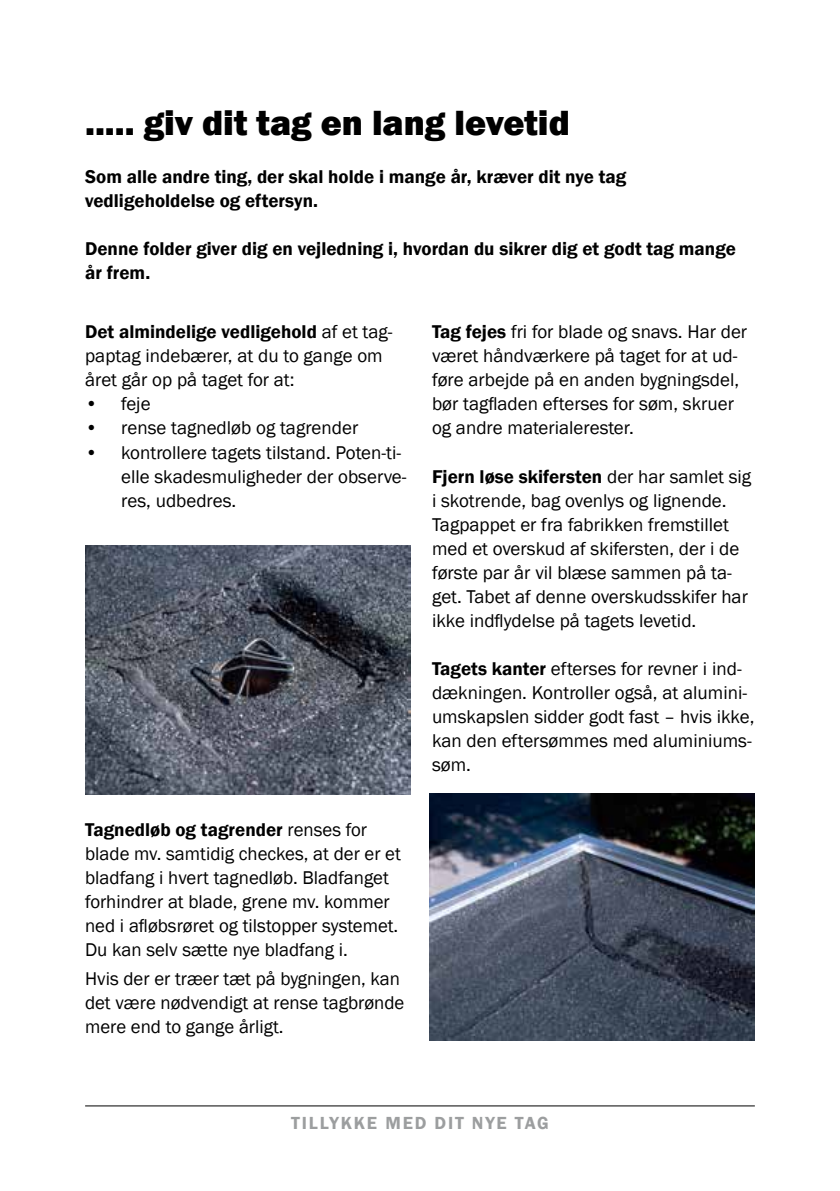
<style>
.page{position:relative;width:840px;height:1191px;background:#fff}
.page>*{position:absolute;margin:0;border:0;box-sizing:border-box;transform-origin:0 0}
.t1{font:800 36px "Franklin Gothic";color:#000}
.t2{font:19px/24px "Franklin Gothic";color:#000}
.t3{font:600 19px/24px "Franklin Gothic";color:#000}
.t4{font:600 18px "Franklin Gothic";letter-spacing:.1em;color:#9c9e9f}
.s1{font-weight:600}
</style>
<div class="page">
<img style="left:85px;top:546px;width:325px;height:248px">
<img style="left:429px;top:793px;width:325px;height:247px">
<hr style="left:85px;top:1105px;width:669px;height:1px;background:#000">
<h1 class="t1" style="left:85px;top:99px;width:486px">..... giv dit tag en lang levetid</h1>
<p class="t3" style="left:85px;top:165px;width:542px">Som alle andre ting, der skal holde i mange år, kræver dit nye tag vedligeholdelse og eftersyn.</p>
<p class="t3" style="left:85px;top:237px;width:652px">Denne folder giver dig en vejledning i, hvordan du sikrer dig et godt tag mange år frem.</p>
<p class="t2" style="left:85px;top:320px;width:309px"><span class="s1">Det almindelige vedligehold</span> af et tag&shy;paptag indebærer, at du to gange om året går op på taget for at:</p>
<p class="t2" style="left:85px;top:392px;width:67px">• feje</p>
<p class="t2" style="left:85px;top:416px;width:274px">• rense tagnedløb og tagrender</p>
<p class="t2" style="left:121px;top:440px;width:287px;text-indent:-36px">• kontrollere tagets tilstand. Poten-ti&shy;elle skadesmuligheder der observe&shy;res, udbedres.</p>
<p class="t2" style="left:85px;top:817px;width:317px"><span class="s1">Tagnedløb og tagrender</span> renses for blade mv. samtidig checkes, at der er et bladfang i hvert tagnedløb. Bladfanget forhindrer at blade, grene mv. kommer ned i afløbsrøret og tilstopper systemet.<br>Du kan selv sætte nye bladfang i.</p>
<p class="t2" style="left:85px;top:967px;width:320px">Hvis der er træer tæt på bygningen, kan det være nødvendigt at rense tagbrønde mere end to gange årligt.</p>
<p class="t2" style="left:432px;top:320px;width:316px"><span class="s1">Tag fejes</span> fri for blade og snavs. Har der været håndværkere på taget for at ud&shy;føre arbejde på en anden bygningsdel, bør tagfladen efterses for søm, skruer og andre materialerester.</p>
<p class="t2" style="left:432px;top:464px;width:320px"><span class="s1">Fjern løse skifersten</span> der har samlet sig i skotrende, bag ovenlys og lignende.<br>Tagpappet er fra fabrikken fremstillet med et overskud af skifersten, der i de første par år vil blæse sammen på ta&shy;get. Tabet af denne overskudsskifer har ikke indflydelse på tagets levetid.</p>
<p class="t2" style="left:432px;top:656px;width:324px"><span class="s1">Tagets kanter</span> efterses for revner i ind&shy;dækningen. Kontroller også, at alumini&shy;umskapslen sidder godt fast – hvis ikke, kan den eftersømmes med aluminiums&shy;søm.</p>
<p class="t4" style="left:291px;top:1112px;width:259px">TILLYKKE MED DIT NYE TAG</p>
</div>
